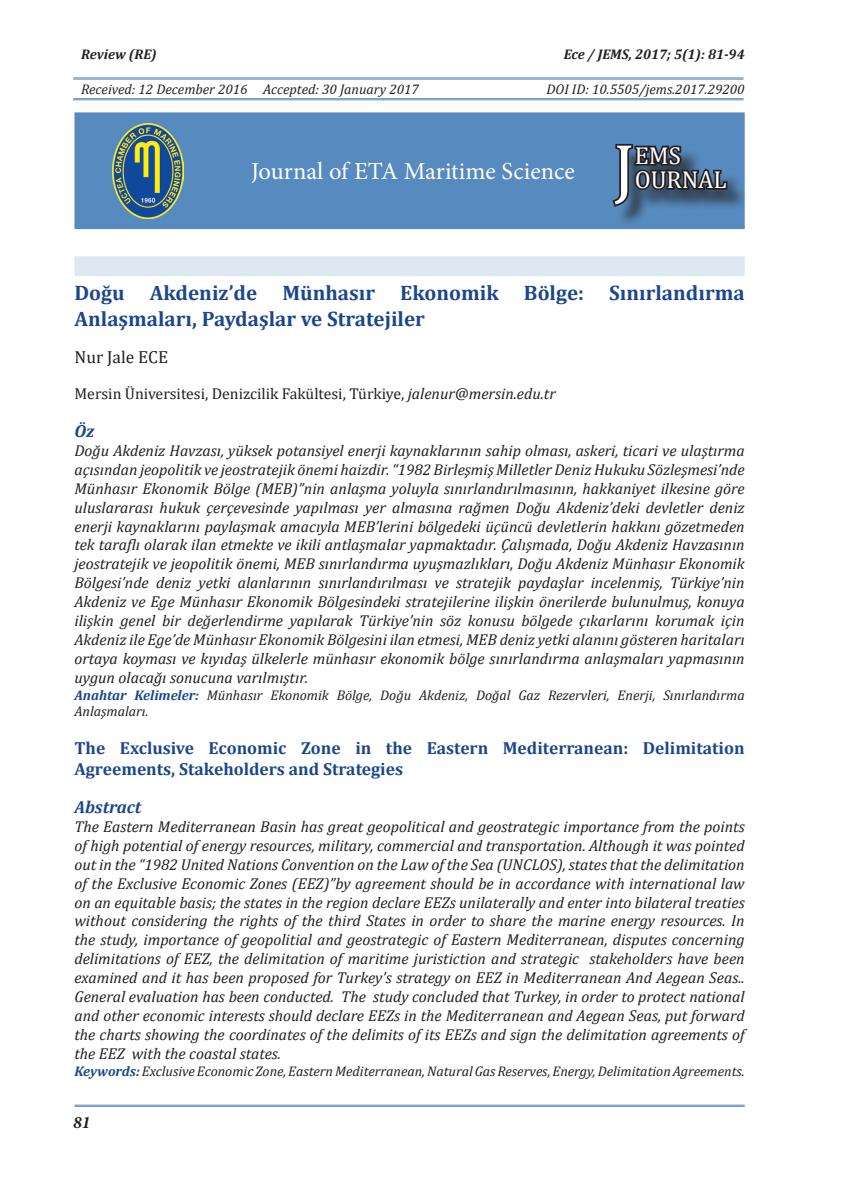
<style>
.page{position:relative;width:844px;height:1191px;background:#fff}
.page>*{position:absolute;margin:0;border:0;box-sizing:border-box;transform-origin:0 0}
.t1{font:68.6px "Cambria";color:#fff}
.t2{font:24.5px "Minion Pro";color:#fff}
.t3{font:24.5px/24.2px "Cambria";color:#fff}
.t4{font:700 21px/25.2px "Cambria";color:#1c468d}
.t5{font:700 17.5px/21px "Cambria";color:#1c468d}
.t6{font:17.5px "Cambria";color:#231f20}
.t7{font:italic 700 17.5px "Cambria";color:#1c468d}
.t8{font:italic 700 17.5px "Minion Pro";color:#231f20}
.t9{font:italic 15.75px/18.9px "Cambria";color:#231f20;text-align:justify}
.t10{font:15.75px "Cambria";color:#231f20}
.t11{font:italic 14px/16.8px "Cambria";color:#231f20}
.t12{font:italic 700 14px "Cambria";color:#231f20}
.s1{font-style:italic}
.s2{font-weight:700;color:#1c468d}
</style>
<div class="page">
<hr style="left:74px;top:1104px;width:670px;height:1px;background:#578abe">
<hr style="left:74px;top:1106px;width:670px;height:1px;background:#578abe">
<hr style="left:73px;top:78px;width:670px;height:1px;background:#578abe">
<hr style="left:73px;top:79px;width:670px;height:1px;background:#578abe">
<div style="left:74px;top:112px;width:670px;height:117px;background:#578abe;border:2px solid #578abe"></div>
<hr style="left:79px;top:226px;width:665px;height:2px;background:#578abe">
<div style="left:616px;top:146px;width:132px;height:82px;background:#231f20;opacity:.75"></div>
<svg style="left:612px;top:143px;width:117px;height:66px"></svg>
<img style="left:112px;top:124px;width:71px;height:94px">
<div style="left:74px;top:256px;width:670px;height:20px;background:#dee8f2"></div>
<hr style="left:73px;top:98px;width:670px;height:1px;background:#578abe">
<hr style="left:73px;top:99px;width:670px;height:1px;background:#578abe">
<p class="t12" style="left:81px;top:44px;width:77px">Review (RE)</p>
<p class="t11" style="left:81px;top:81px;width:339px">Received: 12 December 2016 Accepted: 30 January 2017</p>
<p class="t12" style="left:563px;top:44px;width:182px">Ece / JEMS, 2017; 5(1): 81-94</p>
<p class="t11" style="left:546px;top:80px;width:199px">DOI ID: 10.5505/jems.2017.29200</p>
<h2 class="t2" style="left:251px;top:154px;width:325px">Journal of ETA Maritime Science</h2>
<h1 class="t1" style="left:613px;top:128px;width:23px">J</h1>
<h2 class="t3" style="left:634px;top:143px;width:93px">EMS<br>OURNAL</h2>
<h3 class="t4" style="left:74px;top:280px;width:671px">Doğu Akdeniz’de Münhasır Ekonomik Bölge: Sınırlandırma<br>Anlaşmaları, Paydaşlar ve Stratejiler</h3>
<p class="t6" style="left:74px;top:347px;width:95px">Nur Jale ECE</p>
<p class="t10" style="left:74px;top:384px;width:482px">Mersin Üniversitesi, Denizcilik Fakültesi, Türkiye, <span class="s1">jalenur@mersin.edu.tr</span></p>
<p class="t7" style="left:74px;top:419px;width:22px">Öz</p>
<p class="t9" style="left:74px;top:440px;width:671px">Doğu Akdeniz Havzası, yüksek potansiyel enerji kaynaklarının sahip olması, askeri, ticari ve ulaştırma açısından jeopolitik ve jeostratejik önemi haizdir. “1982 Birleşmiş Milletler Deniz Hukuku Sözleşmesi’nde Münhasır Ekonomik Bölge (MEB)”nin anlaşma yoluyla sınırlandırılmasının, hakkaniyet ilkesine göre uluslararası hukuk çerçevesinde yapılması yer almasına rağmen Doğu Akdeniz’deki devletler deniz enerji kaynaklarını paylaşmak amacıyla MEB’lerini bölgedeki üçüncü devletlerin hakkını gözetmeden tek taraflı olarak ilan etmekte ve ikili antlaşmalar yapmaktadır. Çalışmada, Doğu Akdeniz Havzasının jeostratejik ve jeopolitik önemi, MEB sınırlandırma uyuşmazlıkları, Doğu Akdeniz Münhasır Ekonomik Bölgesi’nde deniz yetki alanlarının sınırlandırılması ve stratejik paydaşlar incelenmiş, Türkiye’nin Akdeniz ve Ege Münhasır Ekonomik Bölgesindeki stratejilerine ilişkin önerilerde bulunulmuş, konuya ilişkin genel bir değerlendirme yapılarak Türkiye’nin söz konusu bölgede çıkarlarını korumak için Akdeniz ile Ege’de Münhasır Ekonomik Bölgesini ilan etmesi, MEB deniz yetki alanını gösteren haritaları ortaya koyması ve kıyıdaş ülkelerle münhasır ekonomik bölge sınırlandırma anlaşmaları yapmasının uygun olacağı sonucuna varılmıştır.</p>
<p class="t11" style="left:74px;top:686px;width:671px"><span class="s2">Anahtar Kelimeler:</span> Münhasır Ekonomik Bölge, Doğu Akdeniz, Doğal Gaz Rezervleri, Enerji, Sınırlandırma<br>Anlaşmaları.</p>
<p class="t5" style="left:74px;top:737px;width:671px">The Exclusive Economic Zone in the Eastern Mediterranean: Delimitation<br>Agreements, Stakeholders and Strategies</p>
<p class="t7" style="left:74px;top:794px;width:68px">Abstract</p>
<p class="t9" style="left:74px;top:816px;width:671px">The Eastern Mediterranean Basin has great geopolitical and geostrategic importance from the points of high potential of energy resources, military, commercial and transportation. Although it was pointed out in the “1982 United Nations Convention on the Law of the Sea (UNCLOS), states that the delimitation of the Exclusive Economic Zones (EEZ)”by agreement should be in accordance with international law on an equitable basis; the states in the region declare EEZs unilaterally and enter into bilateral treaties without considering the rights of the third States in order to share the marine energy resources. In the study, importance of geopolitial and geostrategic of Eastern Mediterranean, disputes concerning delimitations of EEZ, the delimitation of maritime juristiction and strategic stakeholders have been examined and it has been proposed for Turkey’s strategy on EEZ in Mediterranean And Aegean Seas..<br>General evaluation has been conducted. The study concluded that Turkey, in order to protect national and other economic interests should declare EEZs in the Mediterranean and Aegean Seas, put forward the charts showing the coordinates of the delimits of its EEZs and sign the delimitation agreements of the EEZ with the coastal states.</p>
<p class="t11" style="left:74px;top:1061px;width:671px"><span class="s2">Keywords:</span>Exclusive Economic Zone, Eastern Mediterranean, Natural Gas Reserves, Energy, Delimitation Agreements.</p>
<p class="t8" style="left:73px;top:1109px;width:19px">81</p>
</div>
